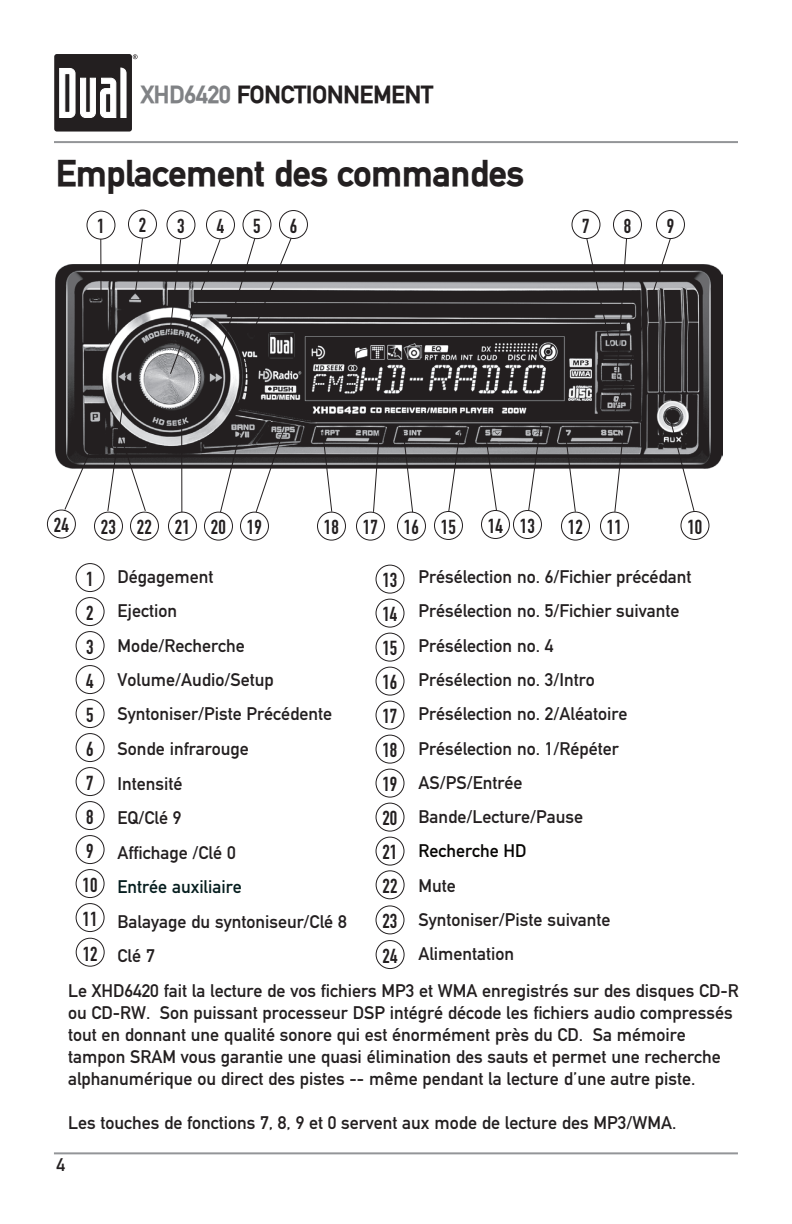
<style>
.page{position:relative;width:792px;height:1224px;background:#fff}
.page>*{position:absolute;margin:0;border:0;box-sizing:border-box;transform-origin:0 0}
.t1{font:700 36px "DIN Mittelschrift";color:#231f20}
.t2{font:700 24px "DIN Mittelschrift";color:#231f20}
.t3{font:20px/34.2px "DIN Engschrift";color:#231f20}
.t4{font:18px/34.6px "DIN Mittelschrift";color:#231f20}
.t5{font:18px "DIN Mittelschrift";color:#061e1f}
.t6{font:18px "DIN Mittelschrift";color:#070604}
.s1{color:#808285}
</style>
<div class="page">
<div style="left:54px;top:54px;width:78px;height:77px;background:#231f20;border-radius:3px"></div>
<svg style="left:59px;top:67px;width:68px;height:51px"></svg>
<svg style="left:133px;top:54px;width:5px;height:5px"></svg>
<div style="left:76px;top:563px;width:29px;height:29px;border:1px solid #231f20;border-radius:50%"></div>
<div style="left:76px;top:597px;width:29px;height:29px;border:1px solid #231f20;border-radius:50%"></div>
<div style="left:76px;top:631px;width:29px;height:29px;border:1px solid #231f20;border-radius:50%"></div>
<div style="left:76px;top:665px;width:29px;height:29px;border:1px solid #231f20;border-radius:50%"></div>
<div style="left:76px;top:699px;width:29px;height:29px;border:1px solid #231f20;border-radius:50%"></div>
<div style="left:76px;top:733px;width:29px;height:29px;border:1px solid #231f20;border-radius:50%"></div>
<div style="left:76px;top:767px;width:29px;height:29px;border:1px solid #231f20;border-radius:50%"></div>
<div style="left:76px;top:801px;width:29px;height:29px;border:1px solid #231f20;border-radius:50%"></div>
<div style="left:76px;top:835px;width:29px;height:29px;border:1px solid #231f20;border-radius:50%"></div>
<div style="left:76px;top:869px;width:29px;height:29px;border:1px solid #231f20;border-radius:50%"></div>
<div style="left:76px;top:903px;width:29px;height:29px;border:1px solid #231f20;border-radius:50%"></div>
<div style="left:76px;top:938px;width:29px;height:29px;border:1px solid #231f20;border-radius:50%"></div>
<div style="left:376px;top:565px;width:29px;height:29px;border:1px solid #231f20;border-radius:50%"></div>
<div style="left:376px;top:599px;width:29px;height:29px;border:1px solid #231f20;border-radius:50%"></div>
<div style="left:376px;top:633px;width:29px;height:29px;border:1px solid #231f20;border-radius:50%"></div>
<div style="left:376px;top:667px;width:29px;height:29px;border:1px solid #231f20;border-radius:50%"></div>
<div style="left:376px;top:701px;width:29px;height:29px;border:1px solid #231f20;border-radius:50%"></div>
<div style="left:376px;top:735px;width:29px;height:29px;border:1px solid #231f20;border-radius:50%"></div>
<div style="left:376px;top:769px;width:29px;height:29px;border:1px solid #231f20;border-radius:50%"></div>
<div style="left:376px;top:803px;width:29px;height:29px;border:1px solid #231f20;border-radius:50%"></div>
<div style="left:376px;top:837px;width:29px;height:29px;border:1px solid #231f20;border-radius:50%"></div>
<div style="left:376px;top:870px;width:29px;height:29px;border:1px solid #231f20;border-radius:50%"></div>
<div style="left:376px;top:905px;width:29px;height:29px;border:1px solid #231f20;border-radius:50%"></div>
<div style="left:376px;top:940px;width:29px;height:29px;border:1px solid #231f20;border-radius:50%"></div>
<hr style="left:54px;top:141px;width:684px;height:2px;background:#939598">
<hr style="left:54px;top:1152px;width:684px;height:2px;background:#939598">
<img style="left:55px;top:264px;width:668px;height:205px">
<hr style="left:100px;top:238px;width:2px;height:55px;background:#231f20">
<hr style="left:181px;top:414px;width:1px;height:110px;background:#231f20">
<svg style="left:219px;top:428px;width:23px;height:85px"></svg>
<div style="left:204px;top:512px;width:29px;height:29px;border:1px solid #231f20;border-radius:50%"></div>
<div style="left:130px;top:512px;width:29px;height:29px;border:1px solid #231f20;border-radius:50%"></div>
<div style="left:240px;top:512px;width:29px;height:29px;border:1px solid #231f20;border-radius:50%"></div>
<div style="left:317px;top:512px;width:29px;height:29px;border:1px solid #231f20;border-radius:50%"></div>
<div style="left:356px;top:512px;width:29px;height:29px;border:1px solid #231f20;border-radius:50%"></div>
<div style="left:397px;top:512px;width:29px;height:29px;border:1px solid #231f20;border-radius:50%"></div>
<div style="left:434px;top:511px;width:29px;height:29px;border:1px solid #231f20;border-radius:50%"></div>
<div style="left:481px;top:510px;width:29px;height:29px;border:1px solid #231f20;border-radius:50%"></div>
<div style="left:513px;top:510px;width:29px;height:29px;border:1px solid #231f20;border-radius:50%"></div>
<div style="left:86px;top:211px;width:29px;height:29px;border:1px solid #231f20;border-radius:50%"></div>
<div style="left:128px;top:210px;width:29px;height:29px;border:1px solid #231f20;border-radius:50%"></div>
<div style="left:166px;top:210px;width:29px;height:29px;border:1px solid #231f20;border-radius:50%"></div>
<div style="left:242px;top:210px;width:29px;height:29px;border:1px solid #231f20;border-radius:50%"></div>
<div style="left:572px;top:210px;width:28px;height:29px;border:1px solid #231f20;border-radius:50%"></div>
<div style="left:613px;top:210px;width:29px;height:29px;border:1px solid #231f20;border-radius:50%"></div>
<div style="left:656px;top:210px;width:29px;height:29px;border:1px solid #231f20;border-radius:50%"></div>
<div style="left:561px;top:512px;width:29px;height:29px;border:1px solid #231f20;border-radius:50%"></div>
<svg style="left:134px;top:237px;width:10px;height:56px"></svg>
<div style="left:206px;top:210px;width:29px;height:29px;border:1px solid #231f20;border-radius:50%"></div>
<svg style="left:448px;top:429px;width:13px;height:84px"></svg>
<svg style="left:402px;top:428px;width:12px;height:85px"></svg>
<svg style="left:255px;top:431px;width:29px;height:82px"></svg>
<svg style="left:372px;top:430px;width:8px;height:83px"></svg>
<svg style="left:64px;top:374px;width:83px;height:138px"></svg>
<div style="left:168px;top:512px;width:28px;height:28px;background:#fff;border-radius:50%"></div>
<div style="left:168px;top:512px;width:29px;height:29px;border:1px solid #231f20;border-radius:50%"></div>
<div style="left:600px;top:512px;width:29px;height:29px;border:1px solid #231f20;border-radius:50%"></div>
<svg style="left:528px;top:422px;width:14px;height:89px"></svg>
<div style="left:680px;top:511px;width:29px;height:29px;border:1px solid #231f20;border-radius:50%"></div>
<svg style="left:564px;top:429px;width:12px;height:84px"></svg>
<svg style="left:322px;top:431px;width:11px;height:82px"></svg>
<svg style="left:485px;top:435px;width:13px;height:77px"></svg>
<svg style="left:585px;top:226px;width:110px;height:287px"></svg>
<div style="left:94px;top:512px;width:29px;height:29px;border:1px solid #231f20;border-radius:50%"></div>
<div style="left:47px;top:510px;width:29px;height:29px;border:1px solid #231f20;border-radius:50%"></div>
<svg style="left:168px;top:234px;width:125px;height:143px"></svg>
<div style="left:279px;top:211px;width:28px;height:28px;background:#fff;border-radius:50%"></div>
<div style="left:279px;top:210px;width:29px;height:29px;border:1px solid #231f20;border-radius:50%"></div>
<h2 class="t2" style="left:141px;top:81px;width:294px"><span class="s1">XHD6420</span> FONCTIONNEMENT</h2>
<h1 class="t1" style="left:56px;top:153px;width:470px">Emplacement des commandes</h1>
<p class="t3" style="left:97px;top:209px;width:9px">1</p>
<p class="t3" style="left:139px;top:208px;width:9px">2</p>
<p class="t3" style="left:177px;top:209px;width:9px">3</p>
<p class="t3" style="left:253px;top:209px;width:9px">5</p>
<p class="t3" style="left:582px;top:209px;width:9px">7</p>
<p class="t3" style="left:624px;top:209px;width:9px">8</p>
<p class="t3" style="left:667px;top:209px;width:9px">9</p>
<p class="t3" style="left:290px;top:209px;width:9px">6</p>
<p class="t3" style="left:217px;top:209px;width:9px">4</p>
<p class="t3" style="left:54px;top:508px;width:16px">24</p>
<p class="t3" style="left:101px;top:510px;width:16px">23</p>
<p class="t3" style="left:175px;top:510px;width:16px">21</p>
<p class="t3" style="left:607px;top:510px;width:16px">11</p>
<p class="t3" style="left:687px;top:510px;width:16px">10</p>
<p class="t3" style="left:137px;top:510px;width:16px">22</p>
<p class="t3" style="left:211px;top:510px;width:52px">20 19</p>
<p class="t3" style="left:324px;top:510px;width:55px">18 17</p>
<p class="t3" style="left:404px;top:510px;width:53px">16 15</p>
<p class="t3" style="left:488px;top:509px;width:48px">14 13</p>
<p class="t3" style="left:568px;top:510px;width:16px">12</p>
<p class="t3" style="left:83px;top:562px;width:16px">1<br>2<br>3<br>4<br>5<br>6<br>7<br>8<br>9<br>10<br>11</p>
<p class="t4" style="left:418px;top:559px;width:275px">Présélection no. 6/Fichier précédant<br>Présélection no. 5/Fichier suivante<br>Présélection no. 4<br>Présélection no. 3/Intro<br>Présélection no. 2/Aléatoire<br>Présélection no. 1/Répéter<br>AS/PS/Entrée<br>Bande/Lecture/Pause</p>
<p class="t4" style="left:118px;top:559px;width:216px">Dégagement<br>Ejection<br>Mode/Recherche<br>Volume/Audio/Setup<br>Syntoniser/Piste Précédente<br>Sonde infrarouge<br>Intensité<br>EQ/Clé 9<br>Affichage /Clé 0</p>
<p class="t5" style="left:118px;top:876px;width:126px">Entrée auxiliaire</p>
<p class="t4" style="left:118px;top:904px;width:231px">Balayage du syntoniseur/Clé 8<br>Clé 7</p>
<p class="t3" style="left:383px;top:563px;width:16px;text-align:justify">13<br>14<br>15<br>16<br>17<br>18<br>19<br>20<br>21<br>22<br>23<br>24</p>
<p class="t6" style="left:418px;top:840px;width:110px">Recherche HD</p>
<p class="t4" style="left:418px;top:868px;width:194px;line-height:34px">Mute<br>Syntoniser/Piste suivante</p>
<p class="t3" style="left:83px;top:936px;width:16px">12</p>
<p class="t4" style="left:418px;top:936px;width:97px">Alimentation</p>
<p class="t4" style="left:68px;top:980px;width:672px;line-height:22px">Le XHD6420 fait la lecture de vos fichiers MP3 et WMA enregistrés sur des disques CD-R ou CD-RW. Son puissant processeur DSP intégré décode les fichiers audio compressés tout en donnant une qualité sonore qui est énormément près du CD. Sa mémoire tampon SRAM vous garantie une quasi élimination des sauts et permet une recherche alphanumérique ou direct des pistes -- même pendant la lecture d’une autre piste.</p>
<p class="t4" style="left:68px;top:1105px;width:610px">Les touches de fonctions 7, 8, 9 et 0 servent aux mode de lecture des MP3/WMA.</p>
</div>
